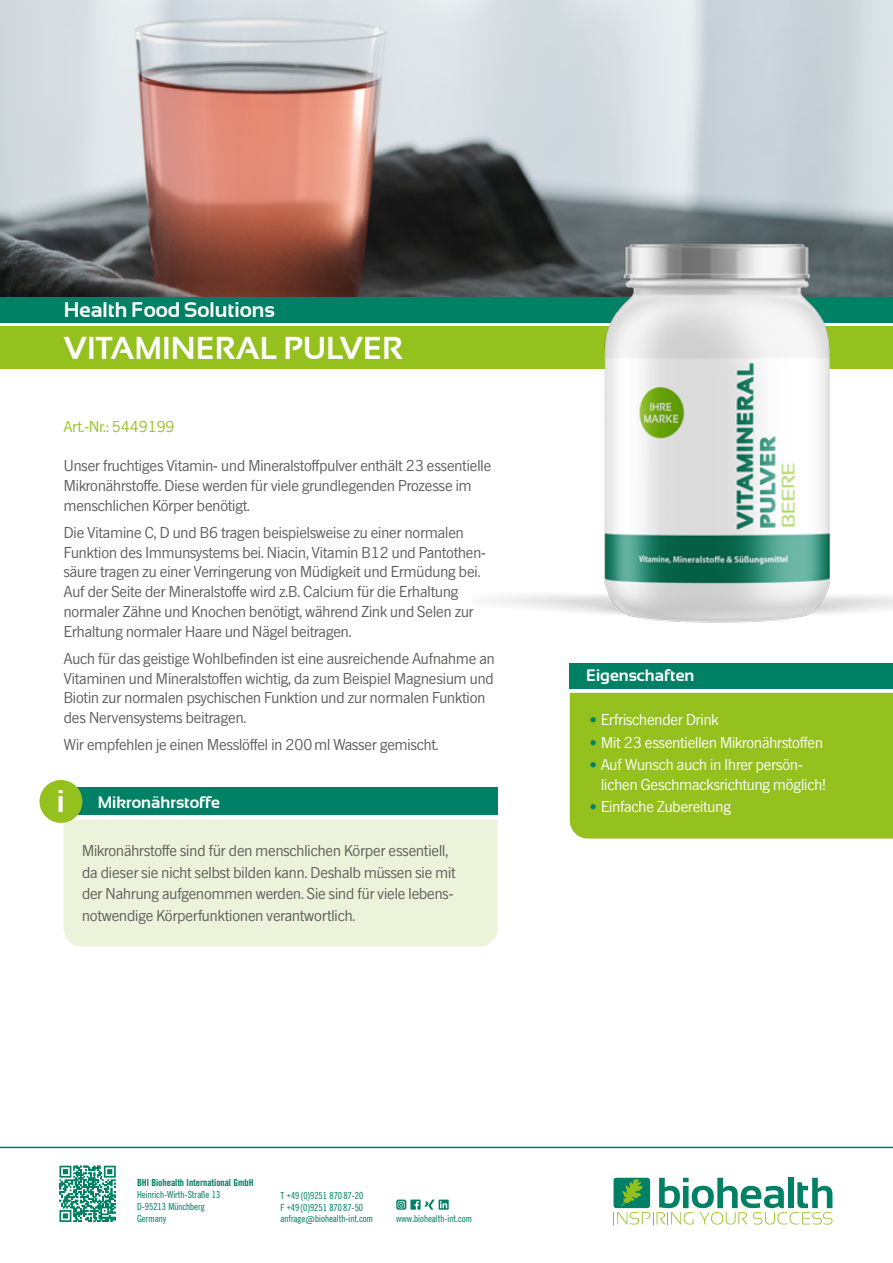
<style>
.page{position:relative;width:893px;height:1263px;background:#fff}
.page>*{position:absolute;margin:0;border:0;box-sizing:border-box;transform-origin:0 0}
.t1{font:700 31.5px "Sansation";color:#fff}
.t2{font:700 21px "Sansation";color:#fff}
.t3{font:16.5px/19.8px "News Gothic SB";color:#5c5c5b}
.t4{font:16.5px/19.8px "News Gothic SB";color:#fff}
.t5{font:700 16.5px "Sansation";color:#fff}
.t6{font:16.5px "News Gothic SB";color:#95c11f}
.t7{font:10.5px/12px "News Gothic SB Con";color:#008165}
.t8{font:10.5px "News Gothic SB Bold Con";color:#008165}
.s1{font-size:31.35px}
.s2{font-size:15.75px;color:#008165}
</style>
<div class="page">
<img style="left:0;top:0;width:893px;height:298px">
<div style="left:0;top:298px;width:893px;height:25px;background:#008165"></div>
<div style="left:0;top:326px;width:893px;height:43px;background:#95c11f"></div>
<div style="left:64px;top:820px;width:433px;height:126px;background:#ecf3da"></div>
<div style="left:64px;top:787px;width:433px;height:28px;background:#008165"></div>
<div style="left:570px;top:663px;width:323px;height:25px;background:#008165"></div>
<div style="left:570px;top:693px;width:323px;height:145px;background:#95c11f"></div>
<div style="left:40px;top:780px;width:42px;height:43px;background:#95c11f;border-radius:50%"></div>
<img style="left:472px;top:191px;width:421px;height:490px">
<hr style="left:0;top:1147px;width:893px;height:1px;background:#008165">
<svg style="left:60px;top:1166px;width:56px;height:56px"></svg>
<svg style="left:613px;top:1178px;width:219px;height:46px"></svg>
<svg style="left:396px;top:1199px;width:53px;height:11px"></svg>
<p class="t2" style="left:64px;top:298px;width:213px">Health Food Solutions</p>
<h1 class="t1" style="left:64px;top:330px;width:341px">VITAMINERAL PULVER</h1>
<p class="t6" style="left:64px;top:417px;width:112px">Art.-Nr.: 5449199</p>
<p class="t3" style="left:64px;top:456px;width:429px">Unser fruchtiges Vitamin- und Mineralstoffpulver enthält 23 essentielle<br>Mikronährstoffe. Diese werden für viele grundlegenden Prozesse im menschlichen Körper benötigt.</p>
<p class="t3" style="left:64px;top:522px;width:424px">Die Vitamine C, D und B6 tragen beispielsweise zu einer normalen Funktion des Immunsystems bei. Niacin, Vitamin B12 und Pantothen&shy;säure tragen zu einer Verringerung von Müdigkeit und Ermüdung bei.<br>Auf der Seite der Mineralstoffe wird z.B. Calcium für die Erhaltung normaler Zähne und Knochen benötigt, während Zink und Selen zur Erhaltung normaler Haare und Nägel beitragen.</p>
<p class="t3" style="left:64px;top:648px;width:432px">Auch für das geistige Wohlbefinden ist eine ausreichende Aufnahme an Vitaminen und Mineralstoffen wichtig, da zum Beispiel Magnesium und Biotin zur normalen psychischen Funktion und zur normalen Funktion des Nervensystems beitragen.</p>
<p class="t3" style="left:64px;top:735px;width:376px">Wir empfehlen je einen Messlöffel in 200ml Wasser gemischt.</p>
<p class="t5" style="left:57px;top:793px;width:165px"><span class="s1">i</span> Mikronährstoffe</p>
<p class="t3" style="left:82px;top:840px;width:375px;line-height:21.6px">Mikronährstoffe sind für den menschlichen Körper essentiell, da dieser sie nicht selbst bilden kann. Deshalb müssen sie mit der Nahrung aufgenommen werden. Sie sind für viele lebens&shy;notwendige Körperfunktionen verantwortlich.</p>
<p class="t5" style="left:586px;top:666px;width:110px">Eigenschaften</p>
<p class="t4" style="left:590px;top:710px;width:130px"><span class="s2">•</span> Erfrischender Drink</p>
<p class="t4" style="left:590px;top:732px;width:234px"><span class="s2">•</span> Mit 23 essentiellen Mikronährstoffen</p>
<p class="t4" style="left:601px;top:755px;width:226px;text-indent:-11px"><span class="s2">•</span> Auf Wunsch auch in Ihrer persön&shy;lichen Geschmacksrichtung möglich!</p>
<p class="t4" style="left:590px;top:797px;width:142px"><span class="s2">•</span> Einfache Zubereitung</p>
<p class="t8" style="left:137px;top:1176px;width:118px">BHI Biohealth International GmbH</p>
<p class="t7" style="left:137px;top:1188px;width:85px">Heinrich-Wirth-Straße 13<br>D-95213 Münchberg<br>Germany</p>
<p class="t7" style="left:280px;top:1189px;width:94px;line-height:11.6px">T +49(0)9251 87087-20<br>F +49(0)9251 87087-50 anfrage@biohealth-int.com</p>
<p class="t7" style="left:396px;top:1212px;width:77px">www.biohealth-int.com</p>
</div>
